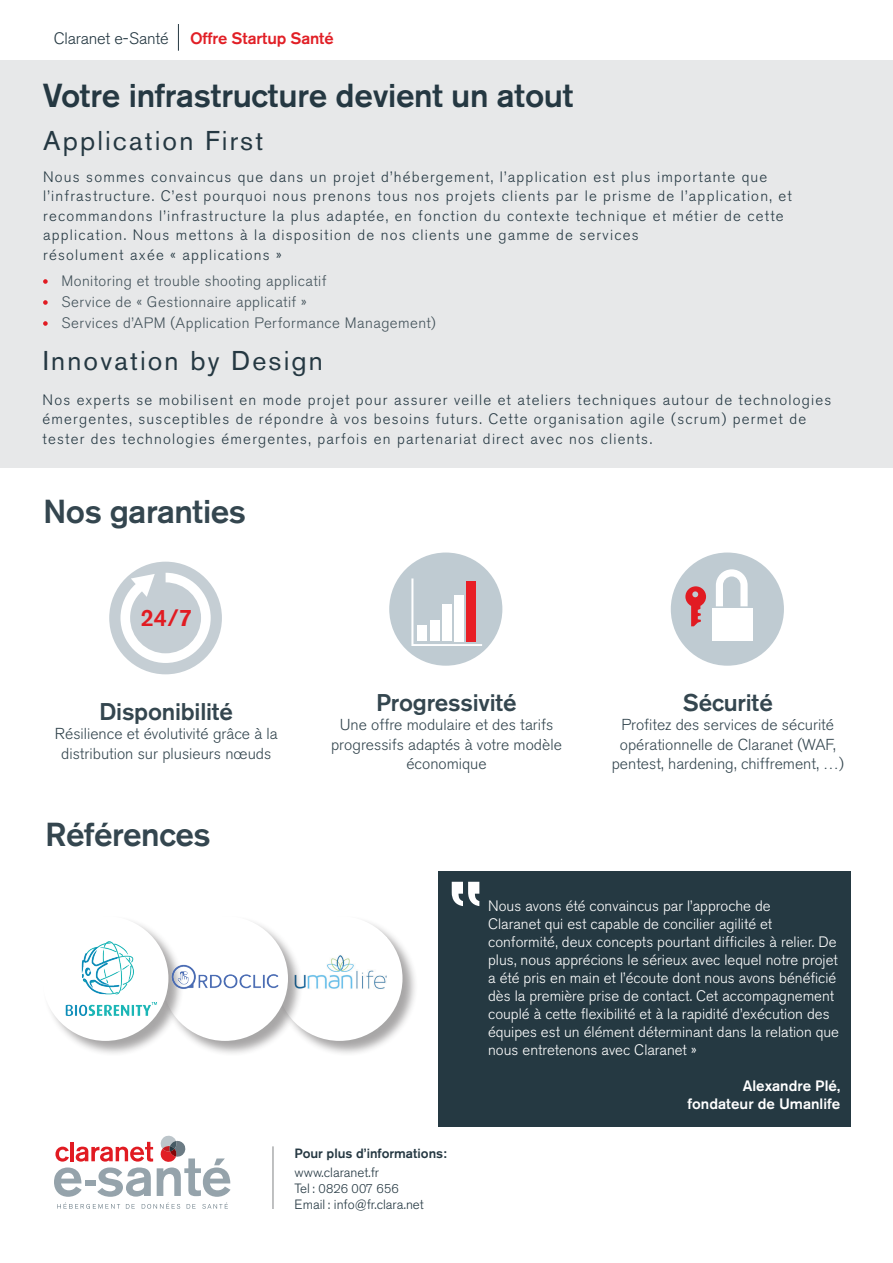
<style>
.page{position:relative;width:893px;height:1263px;background:#fff}
.page>*{position:absolute;margin:0;border:0;box-sizing:border-box;transform-origin:0 0}
.t1{font:500 33px "Akzidenz Grotesk BQ";letter-spacing:-.01em;color:#253842}
.t2{font:500 33px "Akzidenz Grotesk BQ";letter-spacing:-.015em;color:#34464f}
.t3{font:27px "Akzidenz Grotesk BQ";letter-spacing:.08em;color:#253842}
.Style_de_paragraphe{font:500 24px "Akzidenz Grotesk BQ";letter-spacing:-.01em;color:#34464f}
.t4{font:500 23.7px "Akzidenz Grotesk BQ";color:#e11b22}
.t5{font:500 16.5px "Akzidenz Grotesk BQ";letter-spacing:-.01em;color:#e11f26}
.t6{font:300 16.5px "Akzidenz Grotesk BQ";letter-spacing:-.01em;color:#253842}
.Style_de_paragraphe-2{font:300 15.75px/19.5px "Akzidenz Grotesk BQ";color:#34464f;text-align:center}
.t7{font:300 15px/19.5px "Akzidenz Grotesk BQ";letter-spacing:.08em;color:#253842}
.t8{font:300 15px/18px "Akzidenz Grotesk BQ";color:#fff}
.t9{font:300 15px "Akzidenz Grotesk BQ";letter-spacing:.03em;color:#43525a}
.t10{font:500 15px "Akzidenz Grotesk BQ";color:#fff}
.t11{font:300 13.35px "Akzidenz Grotesk BQ";color:#253842}
.t12{font:500 13.35px "Akzidenz Grotesk BQ";color:#253842}
.t13{font:300 12.45px "Akzidenz Grotesk BQ";color:#253842}
.s1{font-size:13.35px}
</style>
<div class="page">
<div style="left:0;top:60px;width:893px;height:408px;background:#e7e8e9"></div>
<svg style="left:178px;top:24px;width:1px;height:27px"></svg>
<svg style="left:54px;top:1135px;width:177px;height:74px"></svg>
<hr style="left:273px;top:1146px;width:1px;height:63px;background:#808285">
<svg style="left:109px;top:562px;width:113px;height:112px"></svg>
<div style="left:671px;top:552px;width:113px;height:114px;background:#bfcbd2;border-radius:50%"></div>
<svg style="left:716px;top:569px;width:32px;height:37px"></svg>
<div style="left:712px;top:608px;width:40px;height:32px;background:#fff"></div>
<svg style="left:685px;top:586px;width:21px;height:40px"></svg>
<svg style="left:43px;top:279px;width:5px;height:5px"></svg>
<svg style="left:43px;top:300px;width:5px;height:5px"></svg>
<svg style="left:43px;top:321px;width:5px;height:5px"></svg>
<div style="left:389px;top:552px;width:113px;height:114px;background:#bfcbd2;border-radius:50%"></div>
<svg style="left:411px;top:578px;width:71px;height:68px"></svg>
<div style="left:466px;top:581px;width:10px;height:60px;background:#e81e25"></div>
<div style="left:454px;top:595px;width:10px;height:46px;background:#fff"></div>
<div style="left:442px;top:605px;width:10px;height:36px;background:#fff"></div>
<div style="left:430px;top:620px;width:9px;height:21px;background:#fff"></div>
<div style="left:417px;top:625px;width:10px;height:16px;background:#fff"></div>
<div style="left:438px;top:871px;width:412px;height:255px;background:#253942"></div>
<div style="left:276px;top:915px;width:142px;height:141px;background:#231f20;opacity:.4"></div>
<div style="left:277px;top:916px;width:125px;height:125px;background:#fff;border-radius:50%"></div>
<img style="left:304px;top:955px;width:82px;height:34px">
<div style="left:161px;top:915px;width:143px;height:141px;background:#231f20;opacity:.4"></div>
<div style="left:162px;top:916px;width:126px;height:125px;background:#fff;border-radius:50%"></div>
<div style="left:42px;top:915px;width:142px;height:141px;background:#231f20;opacity:.4"></div>
<div style="left:42px;top:916px;width:126px;height:125px;background:#fff;border-radius:50%"></div>
<img style="left:42px;top:936px;width:120px;height:84px">
<img style="left:169px;top:949px;width:113px;height:50px">
<p class="t6" style="left:54px;top:29px;width:117px">Claranet e-Santé</p>
<p class="t5" style="left:190px;top:28px;width:145px">Offre Startup Santé</p>
<p class="t1" style="left:43px;top:75px;width:532px">Votre infrastructure devient un atout</p>
<p class="t3" style="left:43px;top:125px;width:222px">Application First</p>
<p class="t7" style="left:43px;top:167px;width:750px">Nous sommes convaincus que dans un projet d’hébergement, l’application est plus importante que l’infrastructure. C’est pourquoi nous prenons tous nos projets clients par le prisme de l’application, et recommandons l’infrastructure la plus adaptée, en fonction du contexte technique et métier de cette application. Nous mettons à la disposition de nos clients une gamme de services</p>
<p class="t7" style="left:43px;top:245px;width:240px">résolument axée « applications »</p>
<p class="t9" style="left:61px;top:272px;width:267px">Monitoring et trouble shooting applicatif</p>
<p class="t9" style="left:61px;top:293px;width:247px">Service de « Gestionnaire applicatif »</p>
<p class="t9" style="left:61px;top:314px;width:376px">Services d’APM (Application Performance Management)</p>
<p class="t3" style="left:43px;top:345px;width:282px">Innovation by Design</p>
<p class="t7" style="left:43px;top:390px;width:790px">Nos experts se mobilisent en mode projet pour assurer veille et ateliers techniques autour de technologies émergentes, susceptibles de répondre à vos besoins futurs. Cette organisation agile (scrum) permet de tester des technologies émergentes, parfois en partenariat direct avec nos clients.</p>
<p class="t2" style="left:43px;top:491px;width:205px">Nos garanties</p>
<h3 class="t4" style="left:141px;top:603px;width:53px">24/7</h3>
<p class="Style_de_paragraphe" style="left:100px;top:697px;width:135px">Disponibilité</p>
<p class="Style_de_paragraphe-2" style="left:55px;top:724px;width:224px">Résilience et évolutivité grâce à la distribution sur plusieurs nœuds</p>
<p class="t2" style="left:45px;top:814px;width:167px">Références</p>
<p class="Style_de_paragraphe" style="left:376px;top:687px;width:142px">Progressivité</p>
<p class="Style_de_paragraphe-2" style="left:331px;top:715px;width:232px">Une offre modulaire et des tarifs progressifs adaptés à votre modèle économique</p>
<p class="Style_de_paragraphe" style="left:683px;top:687px;width:92px">Sécurité</p>
<p class="Style_de_paragraphe-2" style="left:612px;top:715px;width:234px">Profitez des services de sécurité opérationnelle de Claranet (WAF, pentest, hardening, chiffrement, …)</p>
<p class="t12" style="left:295px;top:1145px;width:154px">Pour plus d’informations:</p>
<p class="t11" style="left:295px;top:1165px;width:86px">www.claranet.fr</p>
<p class="t13" style="left:295px;top:1181px;width:105px"><span class="s1">Tel :</span> 0826 007 656</p>
<p class="t11" style="left:295px;top:1197px;width:131px">Email : info@fr.clara.net</p>
<p class="t8" style="left:488px;top:897px;width:284px">Nous avons été convaincus par l’approche de</p>
<p class="t8" style="left:488px;top:915px;width:286px">Claranet qui est capable de concilier agilité et</p>
<p class="t8" style="left:488px;top:933px;width:352px">conformité, deux concepts pourtant difficiles à relier. De plus, nous apprécions le sérieux avec lequel notre projet a été pris en main et l’écoute dont nous avons bénéficié dès la première prise de contact. Cet accompagnement couplé à cette flexibilité et à la rapidité d’exécution des équipes est un élément déterminant dans la relation que nous entretenons avec Claranet »</p>
<p class="t10" style="left:743px;top:1076px;width:99px">Alexandre Plé,</p>
<p class="t10" style="left:687px;top:1094px;width:154px">fondateur de Umanlife</p>
</div>
